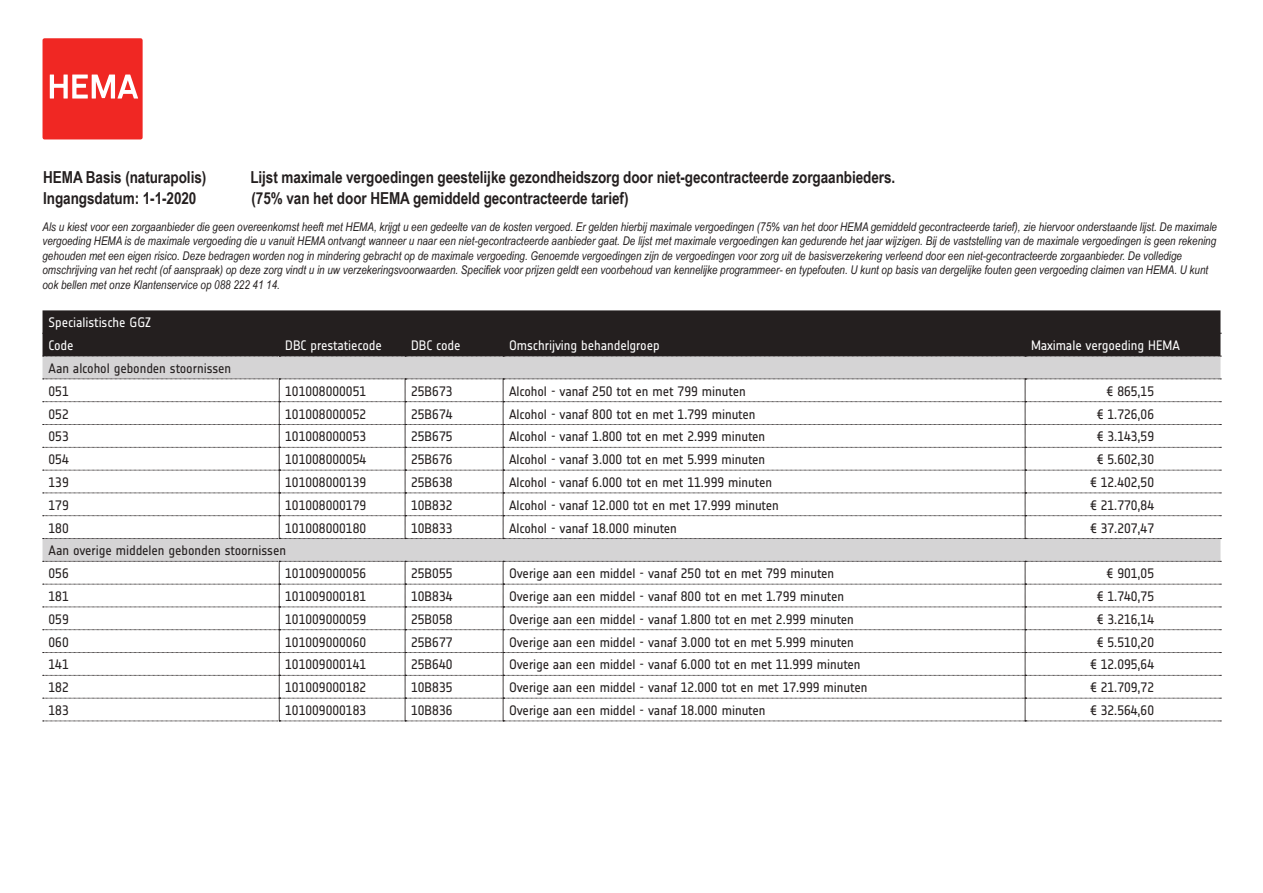
<style>
.page{position:relative;width:1263px;height:893px;background:#fff}
.page>*{position:absolute;margin:0;border:0;box-sizing:border-box;transform-origin:0 0}
.t1{font:700 16.5px "Arial Narrow";letter-spacing:-.005em;color:#241f1f}
.t2{font:13.5px/22.8px "Notes Regular Tf";color:#241f1f}
.t3{font:13.5px/22.8px "Notes Regular Tf";letter-spacing:-.005em;color:#fff}
.t4{font:italic 12px/14.4px "Arial Narrow";color:#241f1f}
</style>
<div class="page">
<div style="left:43px;top:310px;width:1177px;height:46px;background:#241f1f"></div>
<svg style="left:43px;top:333px;width:1178px;height:1px"></svg>
<div style="left:43px;top:38px;width:100px;height:101px;background:#f02723;border-radius:2px"></div>
<svg style="left:50px;top:75px;width:88px;height:24px"></svg>
<div style="left:43px;top:357px;width:1177px;height:204px;background:#d5d4d5"></div>
<svg style="left:43px;top:356px;width:1178px;height:1px"></svg>
<svg style="left:43px;top:379px;width:1178px;height:160px"></svg>
<svg style="left:43px;top:561px;width:1178px;height:161px"></svg>
<p class="t1" style="left:43px;top:165px;width:165px">HEMA Basis (naturapolis)</p>
<p class="t1" style="left:250px;top:165px;width:646px">Lijst maximale vergoedingen geestelijke gezondheidszorg door niet-gecontracteerde zorgaanbieders.</p>
<p class="t1" style="left:43px;top:186px;width:155px">Ingangsdatum: 1-1-2020</p>
<p class="t1" style="left:252px;top:186px;width:378px">(75% van het door HEMA gemiddeld gecontracteerde tarief)</p>
<p class="t4" style="left:43px;top:219px;width:1176px">Als u kiest voor een zorgaanbieder die geen overeenkomst heeft met HEMA, krijgt u een gedeelte van de kosten vergoed. Er gelden hierbij maximale vergoedingen (75% van het door HEMA gemiddeld gecontracteerde tarief), zie hiervoor onderstaande lijst. De maximale vergoeding HEMA is de maximale vergoeding die u vanuit HEMA ontvangt wanneer u naar een niet-gecontracteerde aanbieder gaat. De lijst met maximale vergoedingen kan gedurende het jaar wijzigen. Bij de vaststelling van de maximale vergoedingen is geen rekening gehouden met een eigen risico. Deze bedragen worden nog in mindering gebracht op de maximale vergoeding. Genoemde vergoedingen zijn de vergoedingen voor zorg uit de basisverzekering verleend door een niet-gecontracteerde zorgaanbieder. De volledige omschrijving van het recht (of aanspraak) op deze zorg vindt u in uw verzekeringsvoorwaarden. Specifiek voor prijzen geldt een voorbehoud van kennelijke programmeer- en typefouten. U kunt op basis van dergelijke fouten geen vergoeding claimen van HEMA. U kunt ook bellen met onze Klantenservice op 088 222 41 14.</p>
<p class="t3" style="left:49px;top:311px;width:104px">Specialistische GGZ<br>Code</p>
<p class="t2" style="left:49px;top:357px;width:184px">Aan alcohol gebonden stoornissen<br>051</p>
<p class="t3" style="left:285px;top:334px;width:98px">DBC prestatiecode</p>
<p class="t3" style="left:411px;top:334px;width:51px">DBC code</p>
<p class="t3" style="left:509px;top:334px;width:152px">Omschrijving behandelgroep</p>
<p class="t3" style="left:1031px;top:334px;width:150px">Maximale vergoeding HEMA</p>
<p class="t2" style="left:285px;top:380px;width:82px">101008000051</p>
<p class="t2" style="left:411px;top:380px;width:43px">25B673</p>
<p class="t2" style="left:509px;top:380px;width:238px">Alcohol - vanaf 250 tot en met 799 minuten</p>
<p class="t2" style="left:1106px;top:380px;width:49px">€ 865,15</p>
<p class="t2" style="left:49px;top:403px;width:22px">052</p>
<p class="t2" style="left:285px;top:403px;width:82px">101008000052</p>
<p class="t2" style="left:411px;top:403px;width:43px">25B674</p>
<p class="t2" style="left:509px;top:403px;width:248px">Alcohol - vanaf 800 tot en met 1.799 minuten</p>
<p class="t2" style="left:1097px;top:403px;width:59px">€ 1.726,06</p>
<p class="t2" style="left:49px;top:425px;width:22px">053</p>
<p class="t2" style="left:285px;top:425px;width:82px">101008000053</p>
<p class="t2" style="left:411px;top:425px;width:43px">25B675</p>
<p class="t2" style="left:509px;top:425px;width:258px">Alcohol - vanaf 1.800 tot en met 2.999 minuten</p>
<p class="t2" style="left:1097px;top:425px;width:59px">€ 3.143,59</p>
<p class="t2" style="left:49px;top:448px;width:22px">054</p>
<p class="t2" style="left:285px;top:448px;width:82px">101008000054</p>
<p class="t2" style="left:411px;top:448px;width:43px">25B676</p>
<p class="t2" style="left:509px;top:448px;width:258px">Alcohol - vanaf 3.000 tot en met 5.999 minuten</p>
<p class="t2" style="left:1097px;top:448px;width:59px">€ 5.602,30</p>
<p class="t2" style="left:49px;top:471px;width:22px">139</p>
<p class="t2" style="left:285px;top:471px;width:82px">101008000139</p>
<p class="t2" style="left:411px;top:471px;width:43px">25B638</p>
<p class="t2" style="left:509px;top:471px;width:264px">Alcohol - vanaf 6.000 tot en met 11.999 minuten</p>
<p class="t2" style="left:1090px;top:471px;width:66px">€ 12.402,50</p>
<p class="t2" style="left:49px;top:494px;width:22px">179</p>
<p class="t2" style="left:285px;top:494px;width:82px">101008000179</p>
<p class="t2" style="left:411px;top:494px;width:43px">10B832</p>
<p class="t2" style="left:509px;top:494px;width:271px">Alcohol - vanaf 12.000 tot en met 17.999 minuten</p>
<p class="t2" style="left:1090px;top:494px;width:66px">€ 21.770,84</p>
<p class="t2" style="left:49px;top:517px;width:22px">180</p>
<p class="t2" style="left:285px;top:517px;width:82px">101008000180</p>
<p class="t2" style="left:411px;top:517px;width:43px">10B833</p>
<p class="t2" style="left:509px;top:517px;width:169px">Alcohol - vanaf 18.000 minuten</p>
<p class="t2" style="left:1090px;top:517px;width:66px">€ 37.207,47</p>
<p class="t2" style="left:49px;top:539px;width:239px">Aan overige middelen gebonden stoornissen<br>056</p>
<p class="t2" style="left:285px;top:562px;width:82px">101009000056</p>
<p class="t2" style="left:411px;top:562px;width:43px">25B055</p>
<p class="t2" style="left:509px;top:562px;width:327px">Overige aan een middel - vanaf 250 tot en met 799 minuten</p>
<p class="t2" style="left:1106px;top:562px;width:49px">€ 901,05</p>
<p class="t2" style="left:49px;top:585px;width:22px">181</p>
<p class="t2" style="left:285px;top:585px;width:82px">101009000181</p>
<p class="t2" style="left:411px;top:585px;width:43px">10B834</p>
<p class="t2" style="left:509px;top:585px;width:336px">Overige aan een middel - vanaf 800 tot en met 1.799 minuten</p>
<p class="t2" style="left:1097px;top:585px;width:59px">€ 1.740,75</p>
<p class="t2" style="left:49px;top:608px;width:22px">059</p>
<p class="t2" style="left:285px;top:608px;width:82px">101009000059</p>
<p class="t2" style="left:411px;top:608px;width:43px">25B058</p>
<p class="t2" style="left:509px;top:608px;width:346px">Overige aan een middel - vanaf 1.800 tot en met 2.999 minuten</p>
<p class="t2" style="left:1097px;top:608px;width:59px">€ 3.216,14</p>
<p class="t2" style="left:49px;top:631px;width:22px">060</p>
<p class="t2" style="left:285px;top:631px;width:82px">101009000060</p>
<p class="t2" style="left:411px;top:631px;width:43px">25B677</p>
<p class="t2" style="left:509px;top:631px;width:346px">Overige aan een middel - vanaf 3.000 tot en met 5.999 minuten</p>
<p class="t2" style="left:1097px;top:631px;width:59px">€ 5.510,20</p>
<p class="t2" style="left:49px;top:653px;width:22px">141</p>
<p class="t2" style="left:285px;top:653px;width:82px">101009000141</p>
<p class="t2" style="left:411px;top:653px;width:43px">25B640</p>
<p class="t2" style="left:509px;top:653px;width:353px">Overige aan een middel - vanaf 6.000 tot en met 11.999 minuten</p>
<p class="t2" style="left:1090px;top:653px;width:66px">€ 12.095,64</p>
<p class="t2" style="left:49px;top:676px;width:22px">182</p>
<p class="t2" style="left:285px;top:676px;width:82px">101009000182</p>
<p class="t2" style="left:411px;top:676px;width:43px">10B835</p>
<p class="t2" style="left:509px;top:676px;width:360px">Overige aan een middel - vanaf 12.000 tot en met 17.999 minuten</p>
<p class="t2" style="left:1090px;top:676px;width:66px">€ 21.709,72</p>
<p class="t2" style="left:49px;top:699px;width:22px">183</p>
<p class="t2" style="left:285px;top:699px;width:82px">101009000183</p>
<p class="t2" style="left:411px;top:699px;width:43px">10B836</p>
<p class="t2" style="left:509px;top:699px;width:258px">Overige aan een middel - vanaf 18.000 minuten</p>
<p class="t2" style="left:1090px;top:699px;width:66px">€ 32.564,60</p>
</div>
